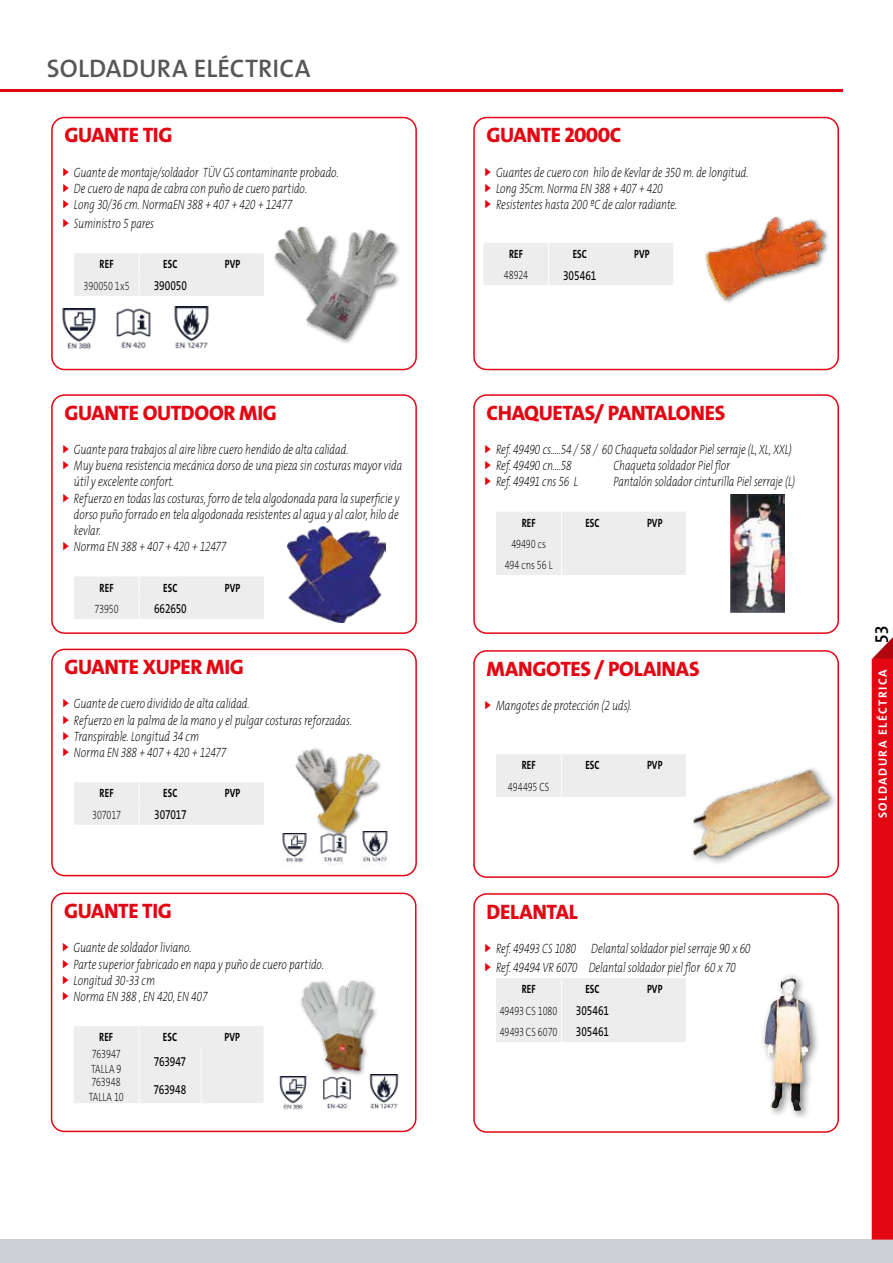
<style>
.page{position:relative;width:893px;height:1263px;background:#fff}
.page>*{position:absolute;margin:0;border:0;box-sizing:border-box;transform-origin:0 0}
.t1{font:600 25.5px "The Mix B W6";letter-spacing:.005em;color:#575756}
.t2{font:800 21px "The Mix E2 s";letter-spacing:-.015em;color:#e30613}
.t3{font:600 18px "The Mix E2 s";color:#000}
.t4{font:italic 200 13.5px/16.2px "The Mix E2 s";letter-spacing:-.005em;color:#000;scale:.75 1}
.t5{font:13.5px "The Mix B W5 Plain";letter-spacing:-.01em;color:#000;scale:.75 1}
.t6{font:200 12px/14.7px "The Mix E2 s";letter-spacing:-.01em;color:#000;scale:.75 1}
.t7{font:700 12px "The Mix E2 s";letter-spacing:.01em;color:#000;scale:.75 1}
.t8{font:700 12px "The Mix B W7";letter-spacing:.125em;color:#fff}
</style>
<div class="page">
<div style="left:0;top:1239px;width:893px;height:24px;background:#cbd2d7"></div>
<div style="left:872px;top:637px;width:21px;height:602px;background:#e30613"></div>
<div style="left:74px;top:253px;width:190px;height:43px;background:#ededed"></div>
<div style="left:51px;top:117px;width:366px;height:253px;border:2px solid #e30613;border-radius:13px"></div>
<div style="left:74px;top:577px;width:190px;height:42px;background:#ededed"></div>
<div style="left:51px;top:394px;width:366px;height:240px;border:2px solid #e30613;border-radius:13px"></div>
<div style="left:496px;top:512px;width:190px;height:63px;background:#ededed"></div>
<div style="left:473px;top:394px;width:366px;height:240px;border:2px solid #e30613;border-radius:13px"></div>
<div style="left:74px;top:782px;width:190px;height:43px;background:#ededed"></div>
<div style="left:51px;top:649px;width:366px;height:227px;border:2px solid #e30613;border-radius:13px"></div>
<div style="left:496px;top:754px;width:190px;height:43px;background:#ededed"></div>
<div style="left:473px;top:650px;width:366px;height:228px;border:2px solid #e30613;border-radius:13px"></div>
<div style="left:74px;top:1026px;width:189px;height:77px;background:#ededed"></div>
<div style="left:51px;top:892px;width:365px;height:240px;border:2px solid #e30613;border-radius:13px"></div>
<div style="left:483px;top:243px;width:190px;height:42px;background:#ededed"></div>
<div style="left:473px;top:117px;width:366px;height:253px;border:2px solid #e30613;border-radius:13px"></div>
<img style="left:274px;top:227px;width:125px;height:114px">
<img style="left:705px;top:218px;width:123px;height:82px">
<img style="left:62px;top:308px;width:34px;height:42px">
<img style="left:116px;top:308px;width:35px;height:41px">
<img style="left:174px;top:307px;width:35px;height:42px">
<img style="left:287px;top:527px;width:99px;height:95px">
<img style="left:295px;top:748px;width:20px;height:48px">
<img style="left:315px;top:748px;width:72px;height:84px">
<img style="left:282px;top:833px;width:25px;height:30px">
<img style="left:320px;top:832px;width:27px;height:34px">
<img style="left:360px;top:832px;width:29px;height:35px">
<img style="left:279px;top:1076px;width:28px;height:34px">
<img style="left:323px;top:1077px;width:28px;height:32px">
<img style="left:369px;top:1075px;width:30px;height:34px">
<div style="left:299px;top:978px;width:80px;height:99px;background:#000;opacity:.5"></div>
<img style="left:300px;top:980px;width:78px;height:91px">
<img style="left:731px;top:494px;width:54px;height:119px">
<div style="left:690px;top:765px;width:149px;height:101px;background:#000;opacity:.5"></div>
<img style="left:676px;top:755px;width:158px;height:111px">
<div style="left:496px;top:978px;width:190px;height:64px;background:#ededed"></div>
<div style="left:473px;top:893px;width:366px;height:240px;border:2px solid #e30613;border-radius:13px"></div>
<div style="left:760px;top:972px;width:60px;height:149px;background:#000;opacity:.5"></div>
<img style="left:765px;top:976px;width:45px;height:135px">
<hr style="left:0;top:89px;width:843px;height:2px;background:#e30613">
<h1 class="t1" style="left:47px;top:52px;width:265px">SOLDADURA ELÉCTRICA</h1>
<h2 class="t2" style="left:64px;top:122px;width:110px">GUANTE TIG</h2>
<p class="t4" style="left:74px;top:164px;width:354px">Guante de montaje/soldador TÜV GS contaminante probado.<br>De cuero de napa de cabra con puño de cuero partido.<br>Long 30/36 cm. NormaEN 388 + 407 + 420 + 12477</p>
<p class="t4" style="left:74px;top:216px;width:109px">Suministro 5 pares</p>
<p class="t7" style="left:100px;top:257px;width:20px">REF</p>
<p class="t7" style="left:163px;top:257px;width:20px">ESC</p>
<p class="t7" style="left:225px;top:257px;width:22px">PVP</p>
<p class="t6" style="left:84px;top:278px;width:63px">390050 1x5</p>
<p class="t5" style="left:154px;top:277px;width:46px">390050</p>
<h2 class="t2" style="left:64px;top:399px;width:214px">GUANTE OUTDOOR MIG</h2>
<p class="t4" style="left:74px;top:441px;width:439px">Guante para trabajos al aire libre cuero hendido de alta calidad.<br>Muy buena resistencia mecánica dorso de una pieza sin costuras mayor vida útil y excelente confort.<br>Refuerzo en todas las costuras, forro de tela algodonada para la superficie y dorso puño forrado en tela algodonada resistentes al agua y al calor, hilo de kevlar.<br>Norma EN 388 + 407 + 420 + 12477</p>
<p class="t7" style="left:100px;top:580px;width:20px">REF</p>
<p class="t7" style="left:163px;top:580px;width:20px">ESC</p>
<p class="t7" style="left:225px;top:580px;width:22px">PVP</p>
<p class="t6" style="left:94px;top:601px;width:34px">73950</p>
<p class="t5" style="left:154px;top:600px;width:45px">662650</p>
<h2 class="t2" style="left:64px;top:654px;width:181px">GUANTE XUPER MIG</h2>
<p class="t4" style="left:74px;top:696px;width:372px">Guante de cuero dividido de alta calidad.<br>Refuerzo en la palma de la mano y el pulgar costuras reforzadas.<br>Transpirable. Longitud 34 cm<br>Norma EN 388 + 407 + 420 + 12477</p>
<p class="t7" style="left:100px;top:785px;width:20px">REF</p>
<p class="t7" style="left:163px;top:785px;width:20px">ESC</p>
<p class="t7" style="left:225px;top:785px;width:22px">PVP</p>
<p class="t6" style="left:92px;top:807px;width:40px">307017</p>
<p class="t5" style="left:154px;top:806px;width:45px">307017</p>
<h2 class="t2" style="left:64px;top:897px;width:110px">GUANTE TIG</h2>
<p class="t4" style="left:74px;top:940px;width:335px">Guante de soldador liviano.<br>Parte superior fabricado en napa y puño de cuero partido.<br>Longitud 30-33 cm<br>Norma EN 388 , EN 420, EN 407</p>
<p class="t7" style="left:99px;top:1029px;width:20px">REF</p>
<p class="t7" style="left:163px;top:1029px;width:20px">ESC</p>
<p class="t7" style="left:225px;top:1029px;width:22px">PVP</p>
<p class="t6" style="left:91px;top:1047px;width:42px">763947<br>TALLA 9</p>
<p class="t5" style="left:154px;top:1053px;width:45px">763947</p>
<p class="t6" style="left:89px;top:1075px;width:48px">763948<br>TALLA 10</p>
<p class="t5" style="left:154px;top:1081px;width:45px">763948</p>
<h2 class="t2" style="left:486px;top:122px;width:136px">GUANTE 2000C</h2>
<p class="t4" style="left:496px;top:164px;width:338px">Guantes de cuero con hilo de Kevlar de 350 m. de longitud.<br>Long 35cm. Norma EN 388 + 407 + 420<br>Resistentes hasta 200 ºC de calor radiante.</p>
<p class="t7" style="left:509px;top:246px;width:20px">REF</p>
<p class="t7" style="left:573px;top:246px;width:20px">ESC</p>
<p class="t7" style="left:634px;top:246px;width:22px">PVP</p>
<p class="t6" style="left:504px;top:268px;width:34px">48924</p>
<p class="t5" style="left:563px;top:266px;width:46px">305461</p>
<h2 class="t2" style="left:486px;top:399px;width:240px">CHAQUETAS/ PANTALONES</h2>
<p class="t4" style="left:496px;top:441px;width:396px">Ref. 49490 cs…..54 / 58 / 60 Chaqueta soldador Piel serraje (L, XL, XXL)<br>Ref. 49490 cn….58</p>
<p class="t4" style="left:614px;top:458px;width:157px">Chaqueta soldador Piel flor</p>
<p class="t4" style="left:496px;top:474px;width:111px">Ref. 49491 cns 56 L</p>
<p class="t4" style="left:613px;top:474px;width:244px">Pantalón soldador cinturilla Piel serraje (L)</p>
<p class="t7" style="left:522px;top:515px;width:20px">REF</p>
<p class="t7" style="left:585px;top:515px;width:20px">ESC</p>
<p class="t7" style="left:647px;top:515px;width:22px">PVP</p>
<p class="t6" style="left:505px;top:533px;width:65px;line-height:21px;text-align:center">49490 cs<br>494 cns 56 L</p>
<h2 class="t2" style="left:486px;top:655px;width:215px">MANGOTES / POLAINAS</h2>
<p class="t4" style="left:496px;top:697px;width:183px">Mangotes de protección (2 uds).</p>
<p class="t7" style="left:522px;top:758px;width:20px">REF</p>
<p class="t7" style="left:585px;top:758px;width:20px">ESC</p>
<p class="t7" style="left:647px;top:758px;width:22px">PVP</p>
<p class="t6" style="left:508px;top:779px;width:57px">494495 CS</p>
<h2 class="t2" style="left:486px;top:898px;width:93px">DELANTAL</h2>
<p class="t4" style="left:496px;top:939px;width:341px;line-height:19.2px">Ref. 49493 CS 1080 Delantal soldador piel serraje 90 x 60<br>Ref. 49494 VR 6070 Delantal soldador piel flor 60 x 70</p>
<p class="t7" style="left:522px;top:981px;width:20px">REF</p>
<p class="t7" style="left:585px;top:981px;width:20px">ESC</p>
<p class="t7" style="left:647px;top:981px;width:22px">PVP</p>
<p class="t6" style="left:500px;top:1003px;width:78px">49493 CS 1080</p>
<p class="t5" style="left:576px;top:1002px;width:46px">305461</p>
<p class="t6" style="left:500px;top:1024px;width:78px">49493 CS 6070</p>
<p class="t5" style="left:576px;top:1023px;width:46px">305461</p>
<h3 class="t3" style="left:867px;top:642px;width:18px;rotate:-90deg">53</h3>
<p class="t8" style="left:875px;top:818px;width:151px;rotate:-90deg">SOLDADURA ELÉCTRICA</p>
</div>
